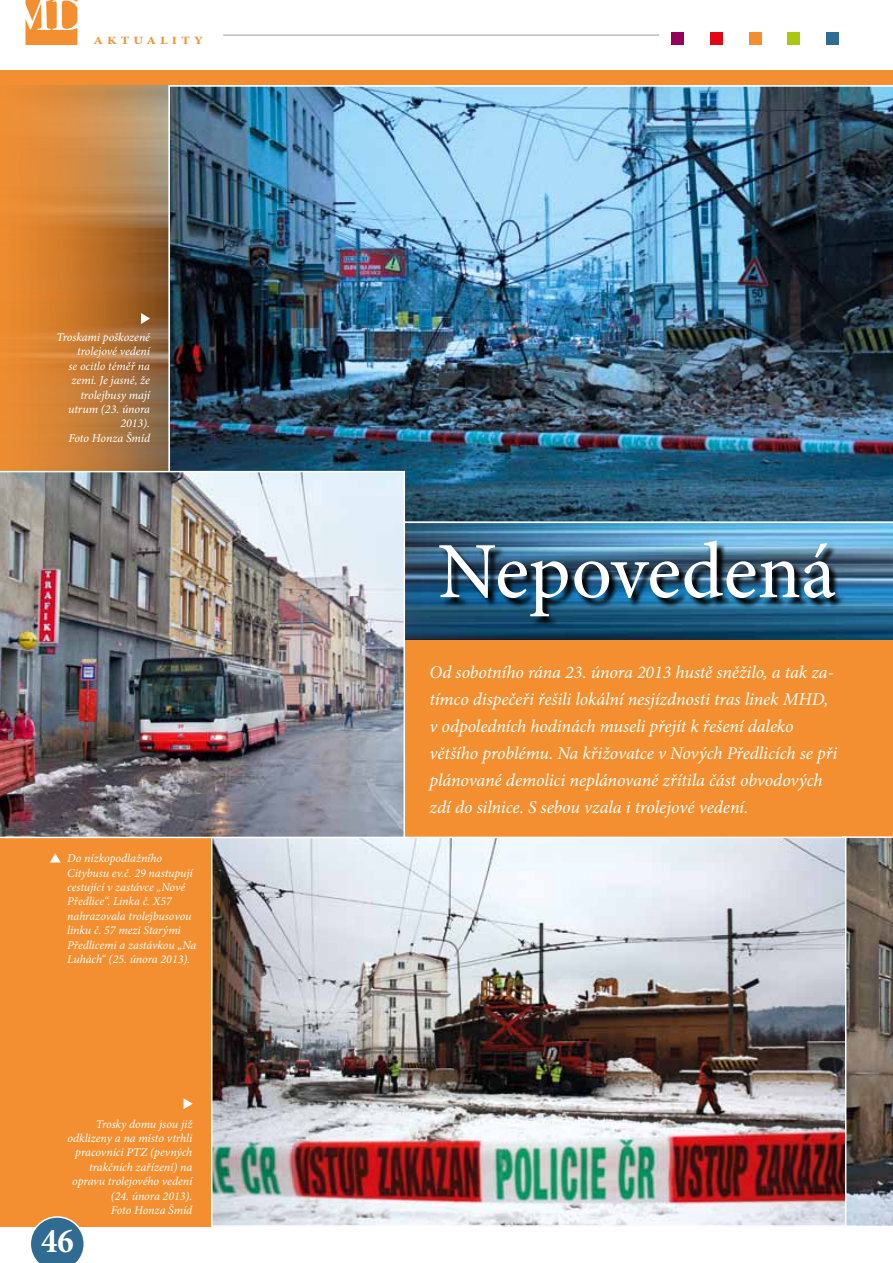
<style>
.page{position:relative;width:893px;height:1263px;background:#fff}
.page>*{position:absolute;margin:0;border:0;box-sizing:border-box;transform-origin:0 0}
.t1{font:79.8px "Minion Pro";color:#fff}
.t2{font:700 condensed 34.95px "Minion Pro";color:#fff}
.t3{font:italic 18px/27px "Minion Pro";letter-spacing:-.005em;color:#fff}
.t4{font:italic 12px/14.4px "Minion Pro";letter-spacing:-.005em;color:#fff;text-align:right}
.t5{font:700 condensed 11.25px "Minion Pro";letter-spacing:.28em;color:#f38f30;scale:1.33 1}
</style>
<div class="page">
<div style="left:671px;top:32px;width:13px;height:13px;background:#95005c"></div>
<div style="left:710px;top:32px;width:13px;height:13px;background:#e30613"></div>
<div style="left:749px;top:32px;width:13px;height:13px;background:#f38f30"></div>
<div style="left:787px;top:32px;width:13px;height:13px;background:#aac811"></div>
<div style="left:826px;top:32px;width:13px;height:13px;background:#306c91"></div>
<div style="left:0;top:70px;width:893px;height:1157px;background:#f38f30"></div>
<img style="left:0;top:85px;width:168px;height:386px">
<img style="left:405px;top:523px;width:488px;height:116px">
<img style="left:168px;top:85px;width:725px;height:438px">
<svg style="left:842px;top:836px;width:51px;height:391px;background:#716961"></svg>
<img style="left:441px;top:542px;width:452px;height:84px">
<img style="left:214px;top:840px;width:629px;height:384px">
<div style="left:211px;top:837px;width:635px;height:390px;border:2px solid #fff"></div>
<img style="left:0;top:471px;width:405px;height:367px">
<svg style="left:50px;top:853px;width:11px;height:9px"></svg>
<svg style="left:184px;top:1098px;width:9px;height:11px"></svg>
<svg style="left:141px;top:313px;width:9px;height:11px"></svg>
<hr style="left:223px;top:35px;width:436px;height:1px;background:#9d9d9c">
<svg style="left:26px;top:0;width:51px;height:45px"></svg>
<svg style="left:31px;top:1216px;width:53px;height:47px"></svg>
<p class="t5" style="left:94px;top:33px;width:84px">AKTUALITY</p>
<p class="t4" style="left:56px;top:330px;width:95px">Troskami poškozené trolejové vedení<br>se ocitlo téměř na zemi. Je jasné, že trolejbusy mají utrum (23. února<br>2013).<br>Foto Honza Šmíd</p>
<p class="t4" style="left:67px;top:851px;width:131px;text-align:left">Do nízkopodlažního<br>Citybusu ev.č. 29 nastupují cestující v zastávce „Nové<br>Předlice“. Linka č. X57 nahrazovala trolejbusovou linku č. 57 mezi Starými<br>Předlicemi a zastávkou „Na<br>Luhách“ (25. února 2013).</p>
<p class="t4" style="left:68px;top:1116px;width:126px">Trosky domu jsou již odklizeny a na místo vtrhli pracovníci PTZ (pevných trakčních zařízení) na opravu trolejového vedení (24. února 2013).<br>Foto Honza Šmíd</p>
<h2 class="t2" style="left:41px;top:1217px;width:34px">46</h2>
<h1 class="t1" style="left:438px;top:518px;width:400px">Nepovedená</h1>
<p class="t3" style="left:429px;top:658px;width:409px">Od sobotního rána 23. února 2013 hustě sněžilo, a tak za&shy;tímco dispečeři řešili lokální nesjízdnosti tras linek MHD, v odpoledních hodinách museli přejít k řešení daleko většího problému. Na křižovatce v Nových Předlicích se při plánované demolici neplánovaně zřítila část obvodových zdí do silnice. S sebou vzala i trolejové vedení.</p>
</div>
